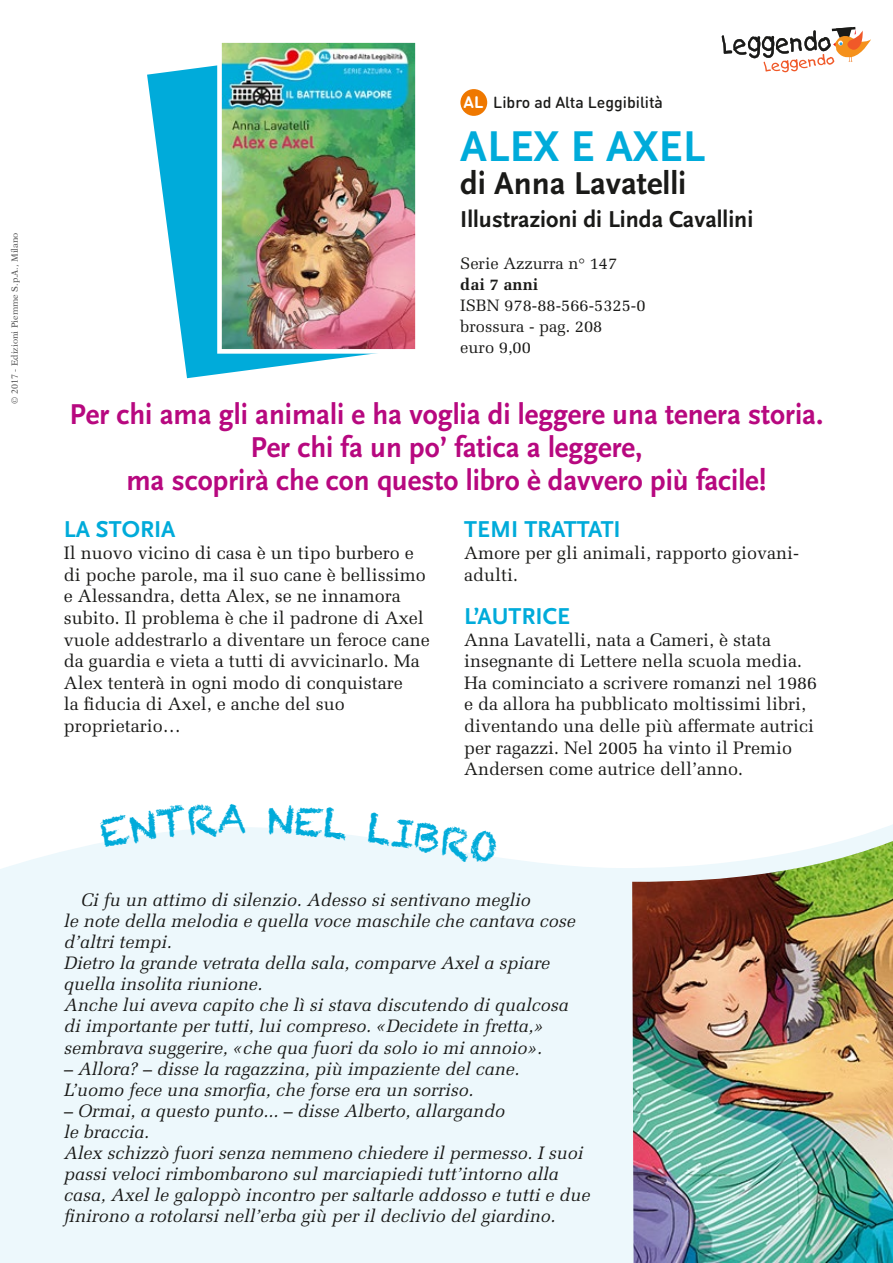
<style>
.page{position:relative;width:893px;height:1263px;background:#fff}
.page>*{position:absolute;margin:0;border:0;box-sizing:border-box;transform-origin:0 0}
.t1{font:700 45px "Scala Sans LF";color:#00abda}
.t2{font:39px "Chalkduster";color:#00abda}
.t3{font:700 33px "Scala Sans LF";color:#1a1a18}
.t4{font:700 30px/33px "Scala Sans LF";color:#b7087f;text-align:center}
.t5{font:700 24px "Scala Sans LF";color:#00abda}
.t6{font:700 24px "Scala Sans LF";color:#1a1a18}
.t7{font:italic 18px/21px "Melior";color:#1a1a18}
.t8{font:18px/21.6px "Melior";color:#1a1a18}
.t9{font:16.5px/21px "Melior";color:#1a1a18}
.t10{font:700 16.5px "Melior";color:#1a1a18}
.t11{font:500 15.9px "DIN Round Pro";color:#1a1a18}
.t12{font:9px "New Aster";color:#565656}
.s1{font-weight:700;font-size:16.5px;color:#fff}
</style>
<div class="page">
<div style="left:0;top:824px;width:893px;height:439px;background:#edf8fc"></div>
<img style="left:632px;top:841px;width:261px;height:422px">
<svg style="left:722px;top:27px;width:149px;height:45px"></svg>
<div style="left:460px;top:89px;width:27px;height:27px;background:#ef7800;border-radius:50%"></div>
<svg style="left:147px;top:65px;width:208px;height:313px;fill:#00abda"></svg>
<img style="left:215px;top:42px;width:201px;height:314px">
<svg style="left:99px;top:824px;width:146px;height:24px"></svg>
<svg style="left:268px;top:824px;width:81px;height:16px"></svg>
<svg style="left:367px;top:824px;width:26px;height:22px"></svg>
<p class="t12" style="left:9px;top:404px;width:173px;rotate:-90deg">© 2017 - Edizioni Piemme S.p.A., Milano</p>
<p class="t11" style="left:464px;top:91px;width:201px"><span class="s1">AL</span> Libro ad Alta Leggibilità</p>
<h1 class="t1" style="left:460px;top:122px;width:246px">ALEX E AXEL</h1>
<h3 class="t3" style="left:460px;top:165px;width:228px">di Anna Lavatelli</h3>
<h3 class="t6" style="left:460px;top:206px;width:294px">Illustrazioni di Linda Cavallini</h3>
<p class="t9" style="left:460px;top:253px;width:158px">Serie Azzurra n° 147</p>
<p class="t10" style="left:460px;top:275px;width:79px">dai 7 anni</p>
<p class="t9" style="left:460px;top:295px;width:187px">ISBN 978-88-566-5325-0 brossura - pag. 208<br>euro 9,00</p>
<h3 class="t4" style="left:70px;top:399px;width:755px">Per chi ama gli animali e ha voglia di leggere una tenera storia.<br>Per chi fa un po’ fatica a leggere,<br>ma scoprirà che con questo libro è davvero più facile!</h3>
<h3 class="t5" style="left:64px;top:517px;width:113px">LA STORIA</h3>
<p class="t8" style="left:64px;top:542px;width:368px">Il nuovo vicino di casa è un tipo burbero e di poche parole, ma il suo cane è bellissimo e Alessandra, detta Alex, se ne innamora subito. Il problema è che il padrone di Axel vuole addestrarlo a diventare un feroce cane da guardia e vieta a tutti di avvicinarlo. Ma Alex tenterà in ogni modo di conquistare<br>la fiducia di Axel, e anche del suo proprietario…</p>
<h3 class="t5" style="left:464px;top:517px;width:158px">TEMI TRATTATI</h3>
<p class="t8" style="left:464px;top:542px;width:337px">Amore per gli animali, rapporto giovani&shy;adulti.</p>
<h3 class="t5" style="left:464px;top:603px;width:108px">L’AUTRICE</h3>
<p class="t8" style="left:464px;top:629px;width:355px">Anna Lavatelli, nata a Cameri, è stata insegnante di Lettere nella scuola media.<br>Ha cominciato a scrivere romanzi nel 1986 e da allora ha pubblicato moltissimi libri, diventando una delle più affermate autrici per ragazzi. Nel 2005 ha vinto il Premio Andersen come autrice dell’anno.</p>
<h2 class="t2" style="left:395px;top:809px;width:109px;rotate:9deg">IBRO</h2>
<p class="t7" style="left:64px;top:890px;width:513px;text-indent:17px">Ci fu un attimo di silenzio. Adesso si sentivano meglio<br>le note della melodia e quella voce maschile che cantava cose d’altri tempi.<br>Dietro la grande vetrata della sala, comparve Axel a spiare quella insolita riunione.<br>Anche lui aveva capito che lì si stava discutendo di qualcosa di importante per tutti, lui compreso. «Decidete in fretta,» sembrava suggerire, «che qua fuori da solo io mi annoio».</p>
<p class="t7" style="left:64px;top:1058px;width:457px">– Allora? – disse la ragazzina, più impaziente del cane.<br>L’uomo fece una smorfia, che forse era un sorriso.</p>
<p class="t7" style="left:64px;top:1100px;width:528px">– Ormai, a questo punto... – disse Alberto, allargando<br>le braccia.<br>Alex schizzò fuori senza nemmeno chiedere il permesso. I suoi passi veloci rimbombarono sul marciapiedi tutt’intorno alla casa, Axel le galoppò incontro per saltarle addosso e tutti e due finirono a rotolarsi nell’erba giù per il declivio del giardino.</p>
</div>
